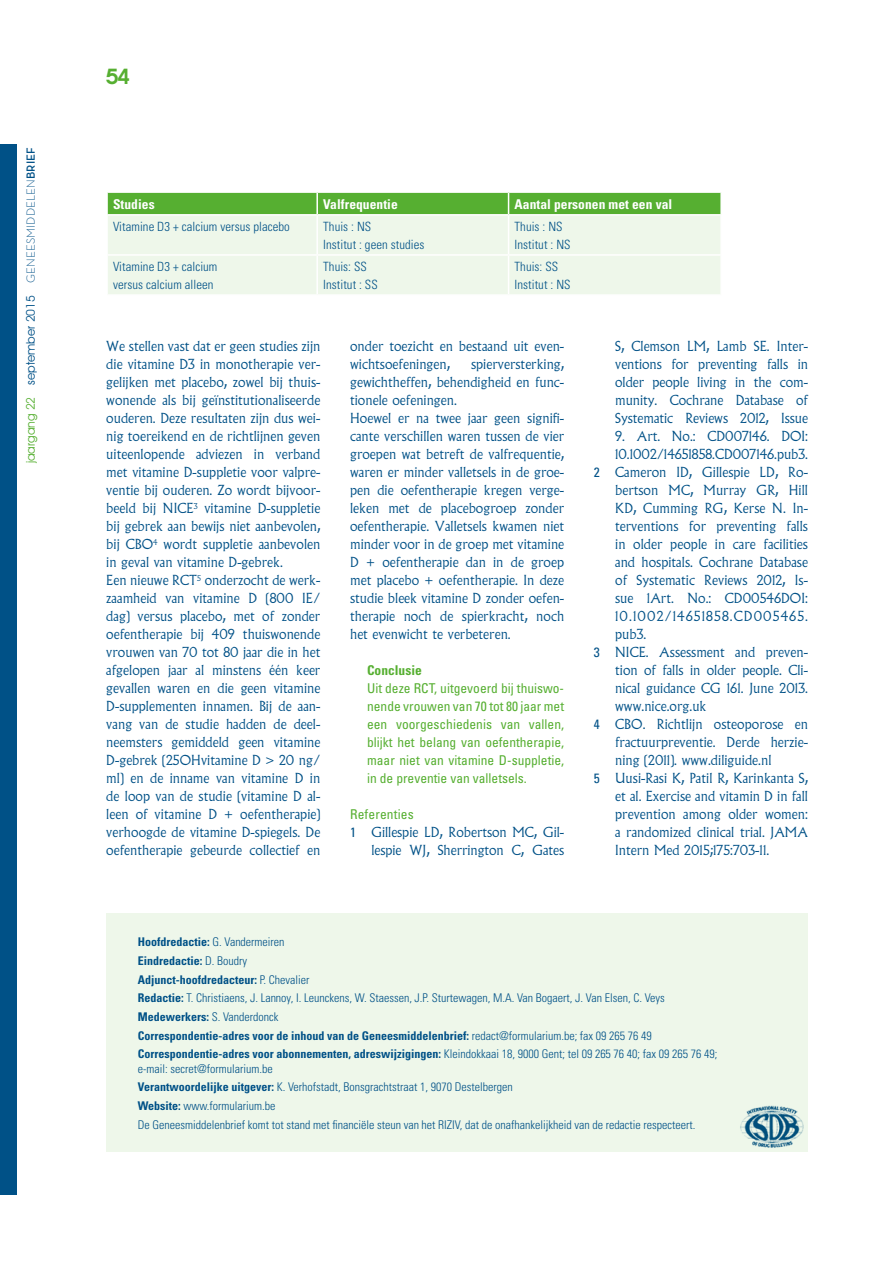
<style>
.page{position:relative;width:893px;height:1263px;background:#fff}
.page>*{position:absolute;margin:0;border:0;box-sizing:border-box;transform-origin:0 0}
.t1{font:22.05px "Chalet Tokyo";color:#56af31}
.t2{font:300 13.5px/18px "M Albertus";letter-spacing:.005em;color:#005187}
.t3{font:condensed 13.5px/18px "Univers";color:#56af31;text-align:justify}
.t4{font:700 condensed 13.5px "Univers";letter-spacing:.005em;color:#fff}
.t5{font:300 13.5px "M Albertus";letter-spacing:.08em;color:#005187}
.t6{font:700 condensed 13.5px "Univers";color:#56af31}
.t7{font:300 condensed 12.75px/18px "Univers";letter-spacing:.005em;color:#005187}
.t8{font:300 condensed 12px/18.6px "Univers";color:#005187}
.t9{font:300 12px "Neutra Text";letter-spacing:.01em;color:#005187}
.s1{font-family:"Avant Garde IT Cby BT";font-weight:400;color:#56af31}
.s2{font-family:"Avant Garde IT Cby BT";font-weight:400}
.s3{font-weight:600}
.s4{font-family:"Univers";font-weight:400;font-stretch:condensed}
.s5{font-weight:700}
</style>
<div class="page">
<div style="left:0;top:144px;width:17px;height:1051px;background:#005187"></div>
<div style="left:106px;top:913px;width:702px;height:239px;background:#eef7ea"></div>
<img style="left:740px;top:1105px;width:64px;height:43px">
<div style="left:108px;top:216px;width:612px;height:78px;background:#eef7ea"></div>
<div style="left:107px;top:192px;width:614px;height:22px;background:#56af31"></div>
<hr style="left:720px;top:193px;width:2px;height:21px;background:#fff">
<hr style="left:316px;top:216px;width:2px;height:38px;background:#fff">
<hr style="left:508px;top:216px;width:1px;height:38px;background:#fff">
<hr style="left:106px;top:254px;width:211px;height:2px;background:#fff">
<hr style="left:317px;top:254px;width:192px;height:2px;background:#fff">
<hr style="left:316px;top:256px;width:2px;height:38px;background:#fff">
<hr style="left:509px;top:254px;width:213px;height:2px;background:#fff">
<hr style="left:508px;top:256px;width:1px;height:38px;background:#fff">
<p class="t9" style="left:23px;top:463px;width:318px;rotate:-90deg"><span class="s1">jaargang 22</span> <span class="s2">september 2015</span> GENEESMIDDELEN<span class="s3">BRIEF</span></p>
<h1 class="t1" style="left:106px;top:63px;width:26px">54</h1>
<p class="t4" style="left:113px;top:196px;width:43px">Studies</p>
<p class="t4" style="left:323px;top:196px;width:76px">Valfrequentie</p>
<p class="t4" style="left:515px;top:196px;width:159px">Aantal personen met een val</p>
<p class="t7" style="left:113px;top:217px;width:178px">Vitamine D3 + calcium versus placebo</p>
<p class="t7" style="left:323px;top:217px;width:103px">Thuis : NS<br>Institut : geen studies</p>
<p class="t7" style="left:515px;top:217px;width:57px">Thuis : NS<br>Institut : NS</p>
<p class="t7" style="left:113px;top:258px;width:106px">Vitamine D3 + calcium versus calcium alleen</p>
<p class="t7" style="left:323px;top:258px;width:56px">Thuis: SS<br>Institut : SS</p>
<p class="t7" style="left:515px;top:258px;width:57px">Thuis: SS<br>Institut : NS</p>
<p class="t2" style="left:106px;top:337px;width:216px">We stellen vast dat er geen studies zijn die vitamine D3 in monotherapie ver&shy;gelijken met placebo, zowel bij thuis&shy;wonende als bij geïnstitutionaliseerde ouderen. Deze resultaten zijn dus wei&shy;nig toereikend en de richtlijnen geven uiteenlopende adviezen in verband met vitamine D-suppletie voor valpre&shy;ventie bij ouderen. Zo wordt bijvoor&shy;beeld bij NICE<sup>3</sup> vitamine D-suppletie bij gebrek aan bewijs niet aanbevolen, bij CBO<sup>4</sup> wordt suppletie aanbevolen in geval van vitamine D-gebrek.<br>Een nieuwe RCT<sup>5</sup> onderzocht de werk&shy;zaamheid van vitamine D (800 IE/ dag) versus placebo, met of zonder oefentherapie bij 409 thuiswonende vrouwen van 70 tot 80 jaar die in het afgelopen jaar al minstens één keer gevallen waren en die geen vitamine D-supplementen innamen. Bij de aan&shy;vang van de studie hadden de deel&shy;neemsters gemiddeld geen vitamine D-gebrek (25OHvitamine D &gt; 20 ng/ ml) en de inname van vitamine D in de loop van de studie (vitamine D al&shy;leen of vitamine D + oefentherapie) verhoogde de vitamine D-spiegels. De oefentherapie gebeurde collectief en</p>
<p class="t2" style="left:350px;top:337px;width:216px">onder toezicht en bestaand uit even&shy;wichtsoefeningen,</p>
<p class="t2" style="left:350px;top:355px;width:216px;text-indent:121px">spierversterking, gewichtheffen, behendigheid en func&shy;tionele oefeningen.<br>Hoewel er na twee jaar geen signifi&shy;cante verschillen waren tussen de vier groepen wat betreft de valfrequentie, waren er minder valletsels in de groe&shy;pen die oefentherapie kregen verge&shy;leken met de placebogroep zonder oefentherapie. Valletsels kwamen niet minder voor in de groep met vitamine D + oefentherapie dan in de groep met placebo + oefentherapie. In deze studie bleek vitamine D zonder oefen&shy;therapie noch de spierkracht, noch het evenwicht te verbeteren.</p>
<p class="t6" style="left:367px;top:662px;width:56px">Conclusie</p>
<p class="t3" style="left:367px;top:679px;width:199px">Uit deze RCT, uitgevoerd bij thuiswo&shy;nende vrouwen van 70 tot 80 jaar met een voorgeschiedenis van vallen, blijkt het belang van oefentherapie, maar niet van vitamine D-suppletie, in de preventie van valletsels.</p>
<p class="t3" style="left:350px;top:805px;width:65px">Referenties</p>
<p class="t2" style="left:350px;top:823px;width:216px;text-align:right"><span class="s4">1</span> Gillespie LD, Robertson MC, Gil&shy;lespie WJ, Sherrington C, Gates</p>
<p class="t2" style="left:615px;top:337px;width:194px;text-align:justify">S, Clemson LM, Lamb SE. Inter&shy;ventions for preventing falls in older people living in the com&shy;munity. Cochrane Database of Systematic Reviews 2012, Issue</p>
<p class="t2" style="left:615px;top:427px;width:194px">9. Art. No.: CD007146. DOI:</p>
<p class="t2" style="left:615px;top:445px;width:194px">10.1002/14651858.CD007146.pub3.</p>
<p class="t2" style="left:594px;top:463px;width:216px"><span class="s4">2</span> Cameron ID, Gillespie LD, Ro-</p>
<p class="t2" style="left:615px;top:481px;width:194px">bertson MC, Murray GR, Hill</p>
<p class="t2" style="left:615px;top:499px;width:194px">KD, Cumming RG, Kerse N. In-</p>
<p class="t2" style="left:615px;top:517px;width:194px">terventions for preventing falls</p>
<p class="t2" style="left:615px;top:535px;width:194px">in older people in care facilities</p>
<p class="t2" style="left:615px;top:553px;width:194px">and hospitals. Cochrane Database</p>
<p class="t2" style="left:615px;top:571px;width:194px">of Systematic Reviews 2012, Is-</p>
<p class="t2" style="left:615px;top:589px;width:194px">sue 1Art. No.: CD00546DOI:</p>
<p class="t5" style="left:615px;top:608px;width:194px">10.1002/14651858.CD005465.</p>
<p class="t2" style="left:615px;top:625px;width:33px">pub3.</p>
<p class="t2" style="left:594px;top:643px;width:216px"><span class="s4">3</span> NICE. Assessment and preven-</p>
<p class="t2" style="left:615px;top:661px;width:194px">tion of falls in older people. Cli-</p>
<p class="t2" style="left:615px;top:679px;width:194px">nical guidance CG 161. June 2013.</p>
<p class="t2" style="left:615px;top:697px;width:93px">www.nice.org.uk</p>
<p class="t2" style="left:594px;top:715px;width:216px"><span class="s4">4</span> CBO. Richtlijn osteoporose en</p>
<p class="t2" style="left:615px;top:733px;width:194px">fractuurpreventie. Derde herzie-</p>
<p class="t2" style="left:615px;top:751px;width:158px">ning (2011). www.diliguide.nl</p>
<p class="t2" style="left:594px;top:769px;width:216px"><span class="s4">5</span> Uusi-Rasi K, Patil R, Karinkanta S,</p>
<p class="t2" style="left:615px;top:787px;width:194px">et al. Exercise and vitamin D in fall</p>
<p class="t2" style="left:615px;top:805px;width:194px">prevention among older women:</p>
<p class="t2" style="left:615px;top:823px;width:194px">a randomized clinical trial. JAMA</p>
<p class="t2" style="left:615px;top:841px;width:156px">Intern Med 2015;175:703-11.</p>
<p class="t8" style="left:138px;top:933px;width:581px"><span class="s5">Hoofdredactie:</span> G. Vandermeiren<br><span class="s5">Eindredactie:</span> D. Boudry<br><span class="s5">Adjunct-hoofdredacteur:</span> P. Chevalier<br><span class="s5">Redactie:</span> T. Christiaens, J. Lannoy, I. Leunckens, W. Staessen, J.P. Sturtewagen, M.A. Van Bogaert, J. Van Elsen, C. Veys <span class="s5">Medewerkers:</span> S. Vanderdonck<br><span class="s5">Correspondentie-adres voor de inhoud van de Geneesmiddelenbrief:</span> redact@formularium.be; fax 09 265 76 49<br><span class="s5">Correspondentie-adres voor abonnementen, adreswijzigingen:</span> Kleindokkaai 18, 9000 Gent; tel 09 265 76 40; fax 09 265 76 49;</p>
<p class="t8" style="left:138px;top:1059px;width:559px">e-mail: secret@formularium.be<br><span class="s5">Verantwoordelijke uitgever:</span> K. Verhofstadt, Bonsgrachtstraat 1, 9070 Destelbergen<br><span class="s5">Website:</span> www.formularium.be<br>De Geneesmiddelenbrief komt tot stand met financiële steun van het RIZIV, dat de onafhankelijkheid van de redactie respecteert.</p>
</div>
